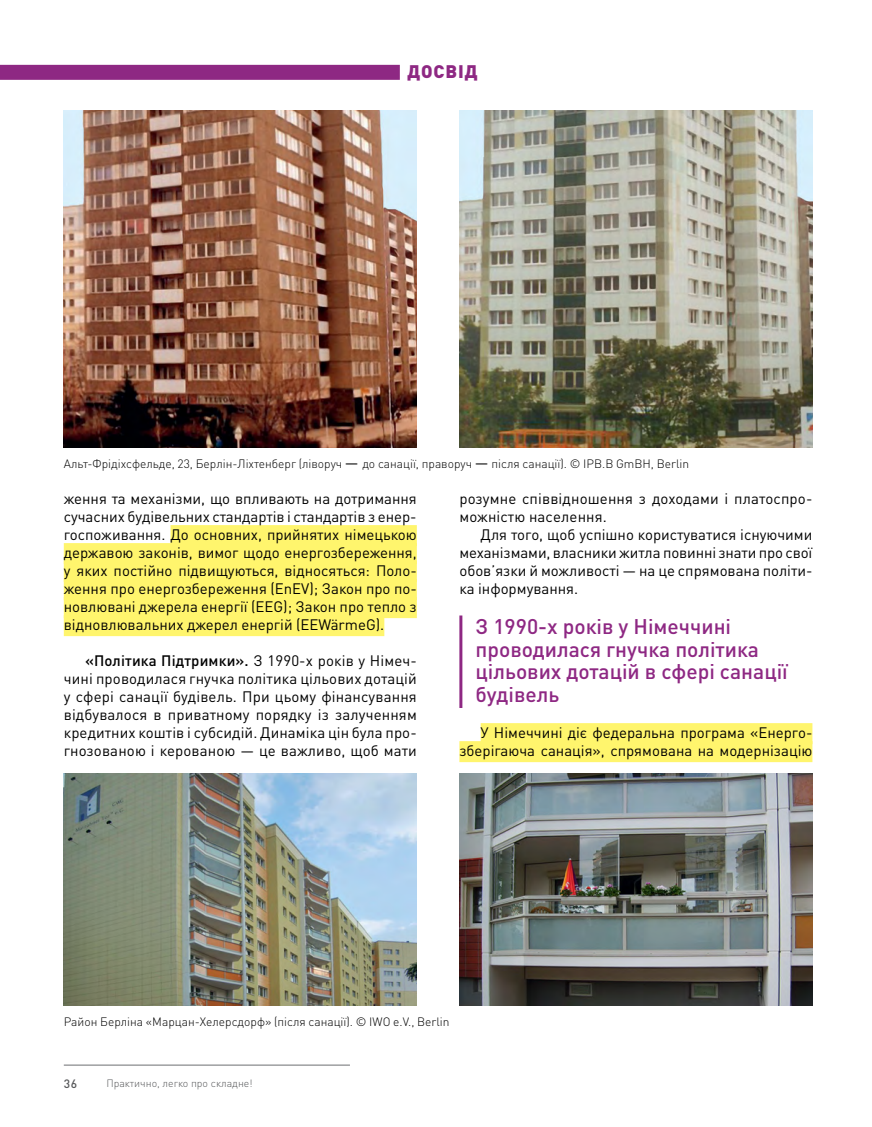
<style>
.page{position:relative;width:872px;height:1127px;background:#fff}
.page>*{position:absolute;margin:0;border:0;box-sizing:border-box;transform-origin:0 0}
.t1{font:500 21px/22.5px "DIN Pro";color:#8e2883}
.t2{font:900 18px "DIN Pro";letter-spacing:.05em;color:#8e2883}
.t3{font:15px/18px "DIN Pro";color:#000;text-align:justify}
.t4{font:300 12px "DIN Pro";color:#000}
.t5{font:500 12px "DIN Pro";color:#58595b}
.t6{font:300 10.5px "DIN Pro";color:#58595b}
.s1{font-weight:400;font-size:15px}
.s2{font-weight:500}
</style>
<div class="page">
<div style="left:0;top:65px;width:400px;height:15px;background:#8e2883"></div>
<hr style="left:64px;top:1065px;width:286px;height:1px;background:#6d6e71">
<div style="left:170px;top:525px;width:247px;height:21px;background:#fff56d"></div>
<div style="left:64px;top:543px;width:353px;height:21px;background:#fff56d"></div>
<div style="left:64px;top:561px;width:353px;height:21px;background:#fff56d"></div>
<div style="left:64px;top:579px;width:353px;height:21px;background:#fff56d"></div>
<div style="left:64px;top:597px;width:353px;height:21px;background:#fff56d"></div>
<div style="left:64px;top:615px;width:320px;height:21px;background:#fff56d"></div>
<div style="left:480px;top:723px;width:332px;height:21px;background:#fff56d"></div>
<div style="left:459px;top:741px;width:353px;height:21px;background:#fff56d"></div>
<img style="left:64px;top:111px;width:353px;height:336px">
<img style="left:459px;top:111px;width:353px;height:336px">
<hr style="left:459px;top:615px;width:3px;height:93px;background:#8e2883">
<img style="left:64px;top:774px;width:353px;height:231px">
<img style="left:459px;top:774px;width:353px;height:231px">
<p class="t2" style="left:407px;top:60px;width:72px">ДОСВІД</p>
<p class="t4" style="left:64px;top:456px;width:627px">Альт-Фрідіхсфельде, 23, Берлін-Ліхтенберг (ліворуч <span class="s1">—</span> до санації, праворуч <span class="s1">—</span> після санації). © IPB.B GmBH, Berlin</p>
<p class="t3" style="left:64px;top:489px;width:354px">ження та механізми, що впливають на дотримання сучасних будівельних стандартів і стандартів з енер&shy;госпоживання. До основних, прийнятих німецькою державою законів, вимог щодо енергозбереження, у яких постійно підвищуються, відносяться: Поло&shy;ження про енергозбереження (EnEV); Закон про по&shy;новлювані джерела енергії (EEG); Закон про тепло з відновлювальних джерел енергій (EEWärmeG).</p>
<p class="t3" style="left:64px;top:651px;width:354px;text-indent:21px"><span class="s2">«Політика Підтримки».</span> З 1990-х років у Німеч&shy;чині проводилася гнучка політика цільових дотацій у сфері санації будівель. При цьому фінансування відбувалося в приватному порядку із залученням кредитних коштів і субсидій. Динаміка цін була про&shy;гнозованою і керованою — це важливо, щоб мати</p>
<p class="t3" style="left:459px;top:489px;width:354px">розумне співвідношення з доходами і платоспро&shy;можністю населення.</p>
<p class="t3" style="left:459px;top:525px;width:354px;text-indent:21px">Для того, щоб успішно користуватися існуючими механізмами, власники житла повинні знати про свої обов’язки й можливості — на це спрямована політи&shy;ка інформування.</p>
<h1 class="t1" style="left:475px;top:615px;width:314px">З 1990-х років у Німеччині проводилася гнучка політика цільових дотацій в сфері санації будівель</h1>
<p class="t3" style="left:459px;top:723px;width:354px;text-align:right">У Німеччині діє федеральна програма «Енерго&shy;зберігаюча санація», спрямована на модернізацію</p>
<p class="t4" style="left:64px;top:1014px;width:387px">Район Берліна «Марцан-Хелерсдорф» (після санації). © IWО е.V., Berlin</p>
<p class="t5" style="left:64px;top:1076px;width:15px">36</p>
<p class="t6" style="left:106px;top:1077px;width:148px">Практично, легко про складне!</p>
</div>
